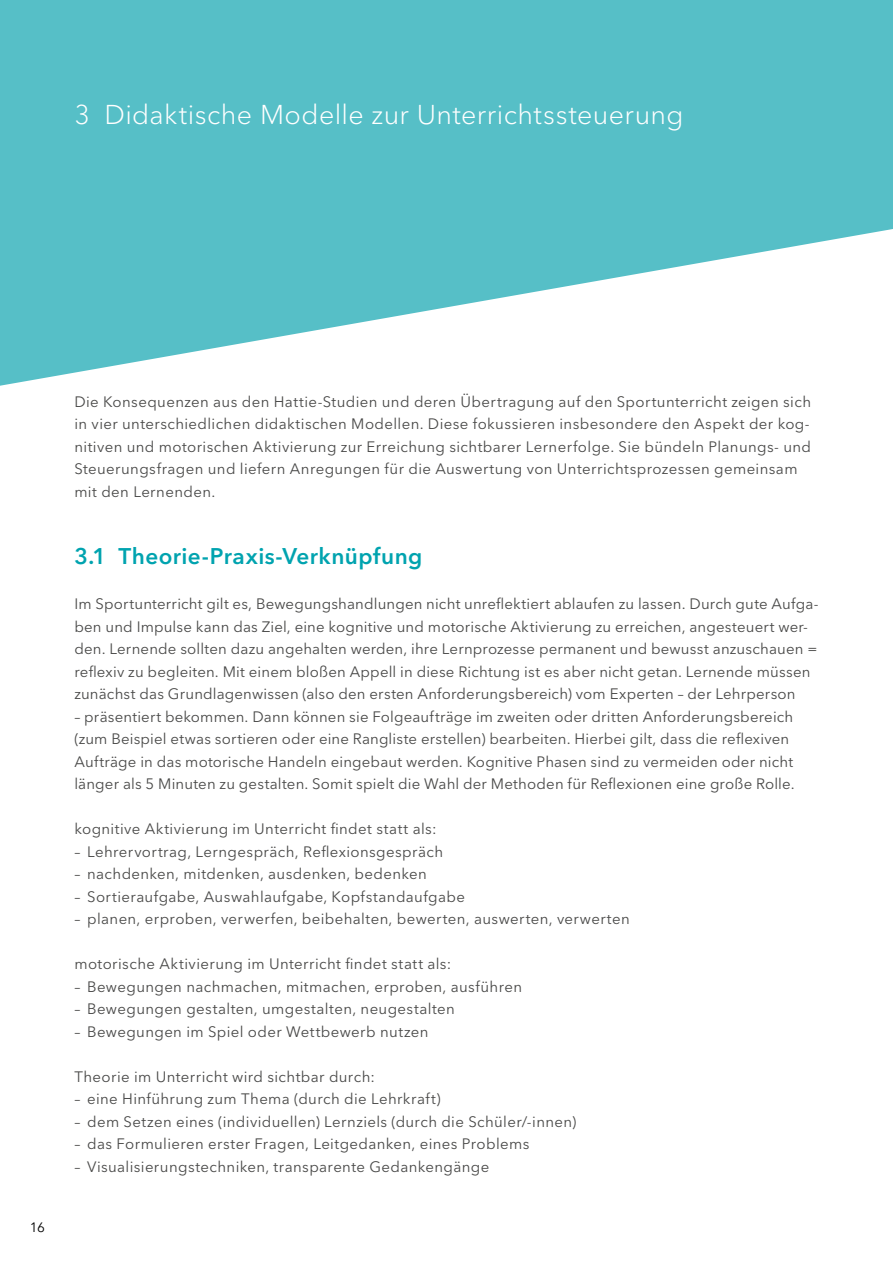
<style>
.page{position:relative;width:893px;height:1263px;background:#fff}
.page>*{position:absolute;margin:0;border:0;box-sizing:border-box;transform-origin:0 0}
.Ü_1{font:300 27px "Avenir Next LT Pro";letter-spacing:.015em;color:#fff}
.Ü2{font:600 22.5px "Avenir Next LT Pro";letter-spacing:.02em;color:#00a3af}
.Fließtext{font:15px/22.5px "Avenir Next LT Pro";letter-spacing:.015em;color:#494948}
.Aufzählung{font:15px "Avenir Next LT Pro";letter-spacing:.025em;color:#494948}
.t1{font:13.5px "Avenir Next LT Pro";color:#000}
</style>
<div class="page">
<svg style="left:0;top:0;width:893px;height:386px;fill:#56bfc7"></svg>
<p class="Ü_1" style="left:74px;top:98px;width:611px">3 Didaktische Modelle zur Unterrichtssteuerung</p>
<p class="t1" style="left:30px;top:1219px;width:17px">16</p>
<p class="Fließtext" style="left:74px;top:390px;width:738px">Die Konsequenzen aus den Hattie-Studien und deren Übertragung auf den Sportunterricht zeigen sich in vier unterschiedlichen didaktischen Modellen. Diese fokussieren insbesondere den Aspekt der kog&shy;nitiven und motorischen Aktivierung zur Erreichung sichtbarer Lernerfolge. Sie bündeln Planungs- und Steuerungsfragen und liefern Anregungen für die Auswertung von Unterrichtsprozessen gemeinsam mit den Lernenden.</p>
<p class="Ü2" style="left:74px;top:543px;width:350px">3.1 Theorie-Praxis-Verknüpfung</p>
<p class="Fließtext" style="left:74px;top:593px;width:746px">Im Sportunterricht gilt es, Bewegungshandlungen nicht unreflektiert ablaufen zu lassen. Durch gute Aufga&shy;ben und Impulse kann das Ziel, eine kognitive und motorische Aktivierung zu erreichen, angesteuert wer&shy;den. Lernende sollten dazu angehalten werden, ihre Lernprozesse permanent und bewusst anzuschauen = reflexiv zu begleiten. Mit einem bloßen Appell in diese Richtung ist es aber nicht getan. Lernende müssen zunächst das Grundlagenwissen (also den ersten Anforderungsbereich) vom Experten – der Lehrperson</p>
<p class="Fließtext" style="left:74px;top:705px;width:722px">– präsentiert bekommen. Dann können sie Folgeaufträge im zweiten oder dritten Anforderungsbereich (zum Beispiel etwas sortieren oder eine Rangliste erstellen) bearbeiten. Hierbei gilt, dass die reflexiven Aufträge in das motorische Handeln eingebaut werden. Kognitive Phasen sind zu vermeiden oder nicht länger als 5 Minuten zu gestalten. Somit spielt die Wahl der Methoden für Reflexionen eine große Rolle.</p>
<p class="Aufzählung" style="left:74px;top:820px;width:364px">kognitive Aktivierung im Unterricht findet statt als:</p>
<p class="Aufzählung" style="left:74px;top:843px;width:370px">– Lehrervortrag, Lerngespräch, Reflexionsgespräch</p>
<p class="Aufzählung" style="left:74px;top:865px;width:354px">– nachdenken, mitdenken, ausdenken, bedenken</p>
<p class="Aufzählung" style="left:74px;top:888px;width:392px">– Sortieraufgabe, Auswahlaufgabe, Kopfstandaufgabe</p>
<p class="Aufzählung" style="left:74px;top:910px;width:557px">– planen, erproben, verwerfen, beibehalten, bewerten, auswerten, verwerten</p>
<p class="Fließtext" style="left:74px;top:953px;width:378px">motorische Aktivierung im Unterricht findet statt als:</p>
<p class="Aufzählung" style="left:74px;top:978px;width:449px">– Bewegungen nachmachen, mitmachen, erproben, ausführen</p>
<p class="Aufzählung" style="left:74px;top:1000px;width:382px">– Bewegungen gestalten, umgestalten, neugestalten</p>
<p class="Aufzählung" style="left:74px;top:1023px;width:356px">– Bewegungen im Spiel oder Wettbewerb nutzen</p>
<p class="Fließtext" style="left:74px;top:1065px;width:302px">Theorie im Unterricht wird sichtbar durch:</p>
<p class="Aufzählung" style="left:74px;top:1090px;width:368px">– eine Hinführung zum Thema (durch die Lehrkraft)</p>
<p class="Aufzählung" style="left:74px;top:1113px;width:503px">– dem Setzen eines (individuellen) Lernziels (durch die Schüler/-innen)</p>
<p class="Aufzählung" style="left:74px;top:1135px;width:457px">– das Formulieren erster Fragen, Leitgedanken, eines Problems</p>
<p class="Aufzählung" style="left:74px;top:1158px;width:416px">– Visualisierungstechniken, transparente Gedankengänge</p>
</div>
